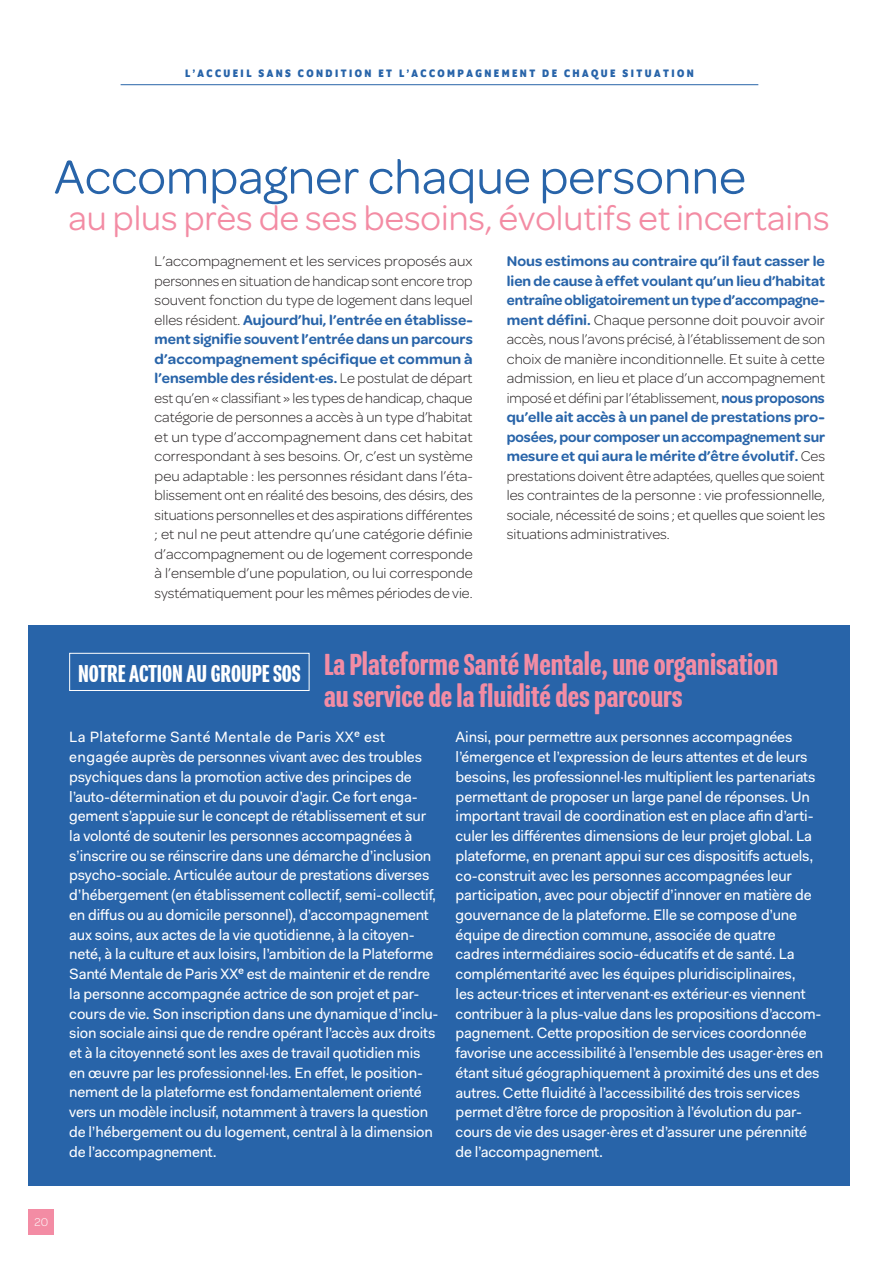
<style>
.page{position:relative;width:893px;height:1263px;background:#fff}
.page>*{position:absolute;margin:0;border:0;box-sizing:border-box;transform-origin:0 0}
.t1{font:50.7px "Omnes";color:#2864a9}
.t2{font:36.45px "Omnes";color:#f38ca4}
.t3{font:500 33px/31.5px "Program Narrow";color:#f38ca4}
.t4{font:500 26.55px "Program Narrow";color:#fff}
.t5{font:15px/19.8px "Fakt Pro";letter-spacing:-.01em;color:#fff}
.t6{font:300 15px/19.5px "Omnes";color:#231f20;text-align:justify}
.t7{font:300 12px "Omnes";color:#fff}
.t8{font:700 11.7px "Program";letter-spacing:.21em;color:#2864a9}
.s1{font-weight:600;color:#2864a9}
</style>
<div class="page">
<div style="left:29px;top:1209px;width:25px;height:25px;background:#f38ca4"></div>
<hr style="left:121px;top:84px;width:637px;height:1px;background:#2864a9">
<div style="left:29px;top:625px;width:821px;height:560px;background:#2864a9"></div>
<div style="left:69px;top:653px;width:240px;height:38px;border:1px solid #fff"></div>
<p class="t8" style="left:185px;top:67px;width:510px">L’ACCUEIL SANS CONDITION ET L’ACCOMPAGNEMENT DE CHAQUE SITUATION</p>
<h1 class="t1" style="left:54px;top:148px;width:693px">Accompagner chaque personne</h1>
<h2 class="t2" style="left:69px;top:197px;width:762px">au plus près de ses besoins, évolutifs et incertains</h2>
<p class="t6" style="left:155px;top:251px;width:320px">L’accompagnement et les services proposés aux personnes en situation de handicap sont encore trop souvent fonction du type de logement dans lequel elles résident. <span class="s1">Aujourd’hui, l’entrée en établisse&shy;ment signifie souvent l’entrée dans un parcours d’accompagnement spécifique et commun à l’ensemble des résident·es.</span> Le postulat de départ est qu’en « classifiant » les types de handicap, chaque catégorie de personnes a accès à un type d’habitat et un type d’accompagnement dans cet habitat correspondant à ses besoins. Or, c’est un système peu adaptable : les personnes résidant dans l’éta&shy;blissement ont en réalité des besoins, des désirs, des situations personnelles et des aspirations différentes ; et nul ne peut attendre qu’une catégorie définie d’accompagnement ou de logement corresponde à l’ensemble d’une population, ou lui corresponde systématiquement pour les mêmes périodes de vie.</p>
<p class="t6" style="left:507px;top:252px;width:320px"><span class="s1">Nous estimons au contraire qu’il faut casser le lien de cause à effet voulant qu’un lieu d’habitat entraîne obligatoirement un type d’accompagne&shy;ment défini.</span> Chaque personne doit pouvoir avoir accès, nous l’avons précisé, à l’établissement de son choix de manière inconditionnelle. Et suite à cette admission, en lieu et place d’un accompagnement imposé et défini par l’établissement, <span class="s1">nous proposons qu’elle ait accès à un panel de prestations pro&shy;posées, pour composer un accompagnement sur mesure et qui aura le mérite d’être évolutif.</span> Ces prestations doivent être adaptées, quelles que soient les contraintes de la personne : vie professionnelle, sociale, nécessité de soins ; et quelles que soient les situations administratives.</p>
<h3 class="t4" style="left:78px;top:659px;width:224px">NOTRE ACTION AU GROUPE SOS</h3>
<h3 class="t3" style="left:324px;top:649px;width:456px">La Plateforme Santé Mentale, une organisation au service de la fluidité des parcours</h3>
<p class="t5" style="left:69px;top:727px;width:371px">La Plateforme Santé Mentale de Paris XXe est engagée auprès de personnes vivant avec des troubles psychiques dans la promotion active des principes de l’auto-détermination et du pouvoir d’agir. Ce fort enga&shy;gement s’appuie sur le concept de rétablissement et sur la volonté de soutenir les personnes accompagnées à s’inscrire ou se réinscrire dans une démarche d’inclusion psycho-sociale. Articulée autour de prestations diverses d’hébergement (en établissement collectif, semi-collectif, en diffus ou au domicile personnel), d’accompagnement aux soins, aux actes de la vie quotidienne, à la citoyen&shy;neté, à la culture et aux loisirs, l’ambition de la Plateforme Santé Mentale de Paris XXe est de maintenir et de rendre la personne accompagnée actrice de son projet et par&shy;cours de vie. Son inscription dans une dynamique d’inclu&shy;sion sociale ainsi que de rendre opérant l’accès aux droits et à la citoyenneté sont les axes de travail quotidien mis en œuvre par les professionnel·les. En effet, le position&shy;nement de la plateforme est fondamentalement orienté vers un modèle inclusif, notamment à travers la question de l’hébergement ou du logement, central à la dimension de l’accompagnement.</p>
<p class="t5" style="left:456px;top:727px;width:369px">Ainsi, pour permettre aux personnes accompagnées l’émergence et l’expression de leurs attentes et de leurs besoins, les professionnel·les multiplient les partenariats permettant de proposer un large panel de réponses. Un important travail de coordination est en place afin d’arti&shy;culer les différentes dimensions de leur projet global. La plateforme, en prenant appui sur ces dispositifs actuels, co-construit avec les personnes accompagnées leur participation, avec pour objectif d’innover en matière de gouvernance de la plateforme. Elle se compose d’une équipe de direction commune, associée de quatre cadres intermédiaires socio-éducatifs et de santé. La complémentarité avec les équipes pluridisciplinaires,<br>les acteur·trices et intervenant·es extérieur·es viennent contribuer à la plus-value dans les propositions d’accom&shy;pagnement. Cette proposition de services coordonnée favorise une accessibilité à l’ensemble des usager·ères en étant situé géographiquement à proximité des uns et des autres. Cette fluidité à l’accessibilité des trois services permet d’être force de proposition à l’évolution du par&shy;cours de vie des usager·ères et d’assurer une pérennité de l’accompagnement.</p>
<p class="t7" style="left:35px;top:1215px;width:15px">20</p>
</div>
